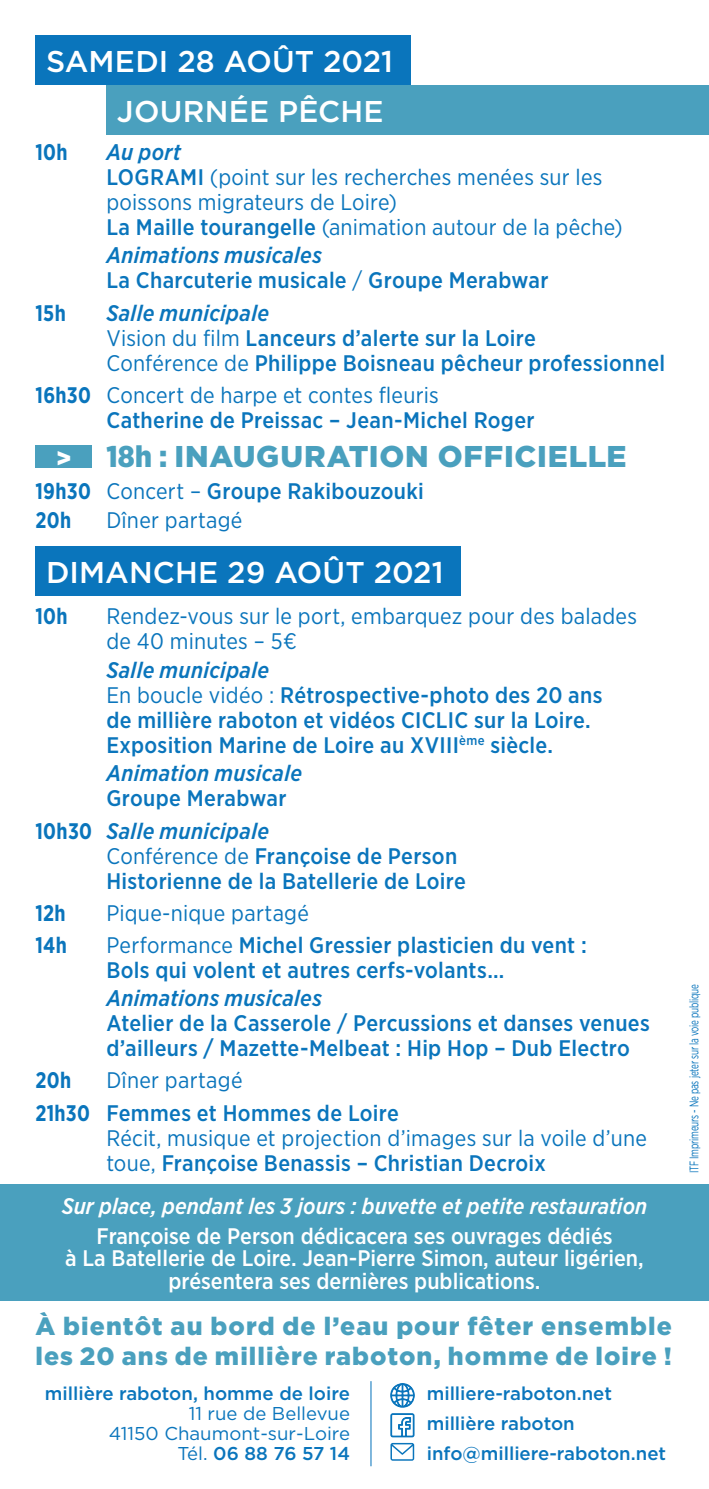
<style>
.page{position:relative;width:709px;height:1489px;background:#fff}
.page>*{position:absolute;margin:0;border:0;box-sizing:border-box;transform-origin:0 0}
.t1{font:500 30px "Gotham";color:#fff}
.t2{font:900 30px "Gotham";letter-spacing:.025em;color:#4aa0be}
.t3{font:900 25px/30px "Gotham";letter-spacing:.045em;color:#4aa0be}
.t4{font:900 25px "Gotham";color:#fff}
.t5{font:500 22.5px/25px "Gotham Narrow";letter-spacing:.015em;color:#0a75bc}
.t6{font:22.5px/25px "Gotham Narrow";letter-spacing:.01em;color:#0a75bc}
.t7{font:500 22.5px/22.5px "Gotham Narrow";color:#fff;text-align:center}
.t8{font:italic 500 22.5px/32px "Gotham Narrow";letter-spacing:.015em;color:#0a75bc}
.t9{font:italic 500 22.5px "Gotham Narrow";color:#fff}
.t10{font:700 22.5px "Gotham Narrow";letter-spacing:.015em;color:#0a75bc;scale:.9 1}
.t11{font:500 18.5px/30px "Gotham";color:#0a75bc}
.t12{font:18.5px/20px "Gotham";color:#0a75bc;text-align:right}
.t13{font:12.5px "Gotham Narrow";letter-spacing:-.02em;color:#0a75bc;scale:.75 1}
.s1{font-weight:500;font-style:italic}
.s2{font-weight:500}
.s3{font-style:italic}
.s4{font-weight:400}
.s5{font-weight:700}
.s6{font-family:"Gotham Narrow"}
.s7{font-style:normal}
.s8{font-weight:700;font-style:normal}
</style>
<div class="page">
<div style="left:35px;top:35px;width:376px;height:50px;background:#0a75bc"></div>
<div style="left:35px;top:546px;width:426px;height:49px;background:#0a75bc"></div>
<div style="left:106px;top:85px;width:603px;height:50px;background:#4aa0be"></div>
<div style="left:35px;top:445px;width:57px;height:23px;background:#4aa0be"></div>
<div style="left:0;top:1183px;width:709px;height:117px;background:#4aa0be"></div>
<svg style="left:390px;top:1383px;width:25px;height:77px"></svg>
<hr style="left:370px;top:1380px;width:1px;height:85px;background:#0a75bc">
<h1 class="t1" style="left:46px;top:42px;width:348px">SAMEDI 28 AOÛT 2021</h1>
<h1 class="t1" style="left:117px;top:92px;width:268px">JOURNÉE PÊCHE</h1>
<p class="t10" style="left:35px;top:137px;width:37px">10h</p>
<p class="t6" style="left:106px;top:139px;width:518px"><span class="s1">Au port<br></span><span class="s2">LOGRAMI</span> (point sur les recherches menées sur les poissons migrateurs de Loire)<br><span class="s2">La Maille tourangelle</span> (animation autour de la pêche)</p>
<p class="t5" style="left:106px;top:243px;width:443px"><span class="s3">Animations musicales<br></span>La Charcuterie musicale <span class="s4">/</span> Groupe Merabwar</p>
<p class="t10" style="left:35px;top:298px;width:35px">15h</p>
<p class="t5" style="left:106px;top:300px;width:560px"><span class="s3">Salle municipale<br></span><span class="s4">Vision du film</span> Lanceurs d’alerte sur la Loire<br><span class="s4">Conférence de</span> Philippe Boisneau pêcheur professionnel</p>
<p class="t5" style="left:106px;top:382px;width:430px;text-indent:-71px"><span class="s5">16h30</span> <span class="s4">Concert de harpe et contes fleuris<br></span>Catherine de Preissac – Jean-Michel Roger</p>
<h1 class="t2" style="left:106px;top:435px;width:522px"><span class="s6">18h :</span> INAUGURATION OFFICIELLE</h1>
<p class="t5" style="left:35px;top:476px;width:390px;line-height:28.5px"><span class="s5">19h30</span> <span class="s4">Concert –</span> Groupe Rakibouzouki<br><span class="s5">20h</span></p>
<p class="t4" style="left:56px;top:440px;width:17px">&gt;</p>
<p class="t6" style="left:106px;top:506px;width:138px">Dîner partagé</p>
<h1 class="t1" style="left:46px;top:552px;width:399px">DIMANCHE 29 AOÛT 2021</h1>
<p class="t10" style="left:35px;top:602px;width:37px">10h</p>
<p class="t6" style="left:106px;top:603px;width:532px">Rendez-vous sur le port, embarquez pour des balades de 40 minutes – 5€</p>
<p class="t5" style="left:106px;top:657px;width:497px"><span class="s3">Salle municipale<br></span><span class="s4">En boucle vidéo :</span> Rétrospective-photo des 20 ans de millière raboton et vidéos CICLIC sur la Loire.<br>Exposition Marine de Loire au XVIII<sup>ème</sup> siècle.</p>
<p class="t8" style="left:106px;top:757px;width:197px">Animation musicale</p>
<p class="t8" style="left:35px;top:782px;width:253px;text-indent:71px"><span class="s7">Groupe Merabwar<br></span><span class="s8">10h30</span> Salle municipale</p>
<p class="t5" style="left:106px;top:842px;width:361px"><span class="s4">Conférence de</span> Françoise de Person<br>Historienne de la Batellerie de Loire</p>
<p class="t10" style="left:35px;top:898px;width:35px">12h</p>
<p class="t6" style="left:106px;top:899px;width:204px">Pique-nique partagé</p>
<p class="t10" style="left:35px;top:930px;width:36px">14h</p>
<p class="t5" style="left:106px;top:932px;width:482px"><span class="s4">Performance</span> Michel Gressier plasticien du vent :<br>Bols qui volent et autres cerfs-volants…</p>
<p class="t8" style="left:106px;top:982px;width:217px">Animations musicales</p>
<p class="t5" style="left:106px;top:1010px;width:545px">Atelier de la Casserole / Percussions et danses venues d’ailleurs / Mazette-Melbeat : Hip Hop – Dub Electro</p>
<p class="t10" style="left:35px;top:1066px;width:41px">20h</p>
<p class="t5" style="left:35px;top:1064px;width:365px;line-height:32px;text-indent:71px"><span class="s4">Dîner partagé<br></span><span class="s5">21h30</span> Femmes et Hommes de Loire</p>
<p class="t6" style="left:106px;top:1124px;width:542px">Récit, musique et projection d’images sur la voile d’une toue, <span class="s2">Françoise Benassis – Christian Decroix</span></p>
<p class="t9" style="left:62px;top:1191px;width:587px">Sur place, pendant les 3 jours : buvette et petite restauration</p>
<p class="t7" style="left:65px;top:1224px;width:580px">Françoise de Person dédicacera ses ouvrages dédiés<br>à La Batellerie de Loire. Jean-Pierre Simon, auteur ligérien, présentera ses dernières publications.</p>
<p class="t3" style="left:35px;top:1310px;width:638px">À bientôt au bord de l’eau pour fêter ensemble les 20 ans de millière raboton, homme de loire !</p>
<p class="t11" style="left:45px;top:1377px;width:306px">millière raboton, homme de loire</p>
<p class="t12" style="left:109px;top:1402px;width:243px">11 rue de Bellevue<br>41150 Chaumont-sur-Loire<br>Tél. <span class="s2">06 88 76 57 14</span></p>
<p class="t11" style="left:427px;top:1377px;width:241px">milliere-raboton.net millière raboton info@milliere-raboton.net</p>
<p class="t13" style="left:686px;top:1173px;width:254px;rotate:-90deg">ITF Imprimeurs - Ne pas jeter sur la voie publique</p>
</div>
